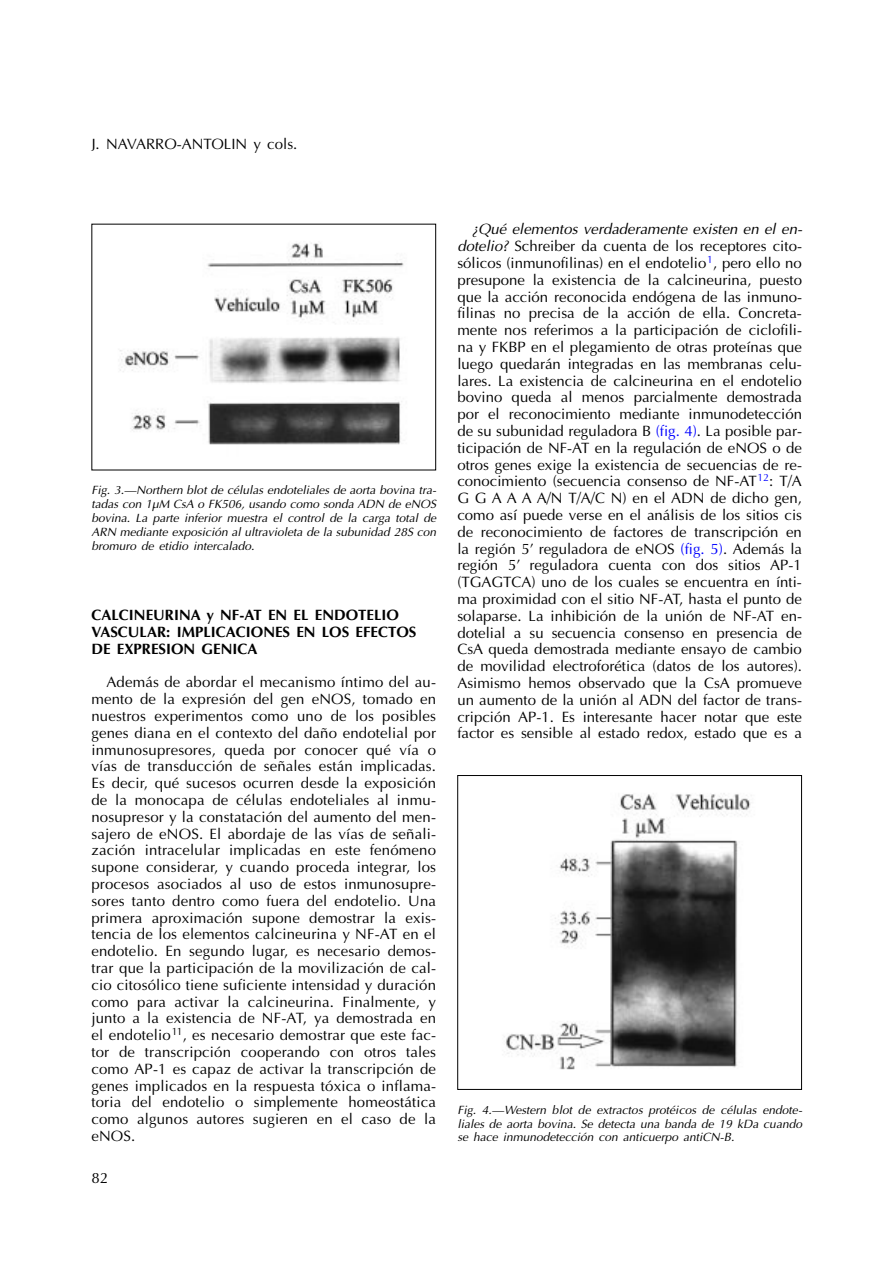
<style>
.page{position:relative;width:893px;height:1263px;background:#fff}
.page>*{position:absolute;margin:0;border:0;box-sizing:border-box;transform-origin:0 0}
.t1{font:15px/16.8px "Optima";color:#000;text-align:justify}
.t2{font:700 15px/16.8px "Optima";color:#000}
.t3{font:italic 12px/13.8px "Optima";color:#000;text-align:justify}
.s1{font-style:italic}
.s2{color:#00f}
</style>
<div class="page">
<img style="left:120px;top:243px;width:284px;height:202px">
<img style="left:504px;top:793px;width:247px;height:277px">
<div style="left:457px;top:775px;width:344px;height:315px;border:1px solid #000"></div>
<p class="t1" style="left:91px;top:137px;width:207px">J. NAVARRO-ANTOLIN y cols.</p>
<p class="t3" style="left:91px;top:484px;width:348px">Fig. 3.—Northern blot de células endoteliales de aorta bovina tra&shy;tadas con 1µM CsA o FK506, usando como sonda ADN de eNOS bovina. La parte inferior muestra el control de la carga total de ARN mediante exposición al ultravioleta de la subunidad 28S con bromuro de etidio intercalado.</p>
<p class="t2" style="left:91px;top:608px;width:326px">CALCINEURINA y NF-AT EN EL ENDOTELIO<br>VASCULAR: IMPLICACIONES EN LOS EFECTOS<br>DE EXPRESION GENICA</p>
<p class="t1" style="left:91px;top:675px;width:346px;text-indent:15px">Además de abordar el mecanismo íntimo del au&shy;mento de la expresión del gen eNOS, tomado en nuestros experimentos como uno de los posibles genes diana en el contexto del daño endotelial por inmunosupresores, queda por conocer qué vía o vías de transducción de señales están implicadas.<br>Es decir, qué sucesos ocurren desde la exposición de la monocapa de células endoteliales al inmu&shy;nosupresor y la constatación del aumento del men&shy;sajero de eNOS. El abordaje de las vías de señali&shy;zación intracelular implicadas en este fenómeno supone considerar, y cuando proceda integrar, los procesos asociados al uso de estos inmunosupre&shy;sores tanto dentro como fuera del endotelio. Una primera aproximación supone demostrar la exis&shy;tencia de los elementos calcineurina y NF-AT en el endotelio. En segundo lugar, es necesario demos&shy;trar que la participación de la movilización de cal&shy;cio citosólico tiene suficiente intensidad y duración como para activar la calcineurina. Finalmente, y junto a la existencia de NF-AT, ya demostrada en el endotelio<sup>11</sup>, es necesario demostrar que este fac&shy;tor de transcripción cooperando con otros tales como AP-1 es capaz de activar la transcripción de genes implicados en la respuesta tóxica o inflama&shy;toria del endotelio o simplemente homeostática como algunos autores sugieren en el caso de la eNOS.</p>
<p class="t1" style="left:91px;top:1171px;width:18px">82</p>
<p class="t1" style="left:457px;top:222px;width:349px;text-align:left;text-indent:15px"><span class="s1">¿Qué elementos verdaderamente existen en el en&shy;dotelio?</span> Schreiber da cuenta de los receptores cito&shy;sólicos (inmunofilinas) en el endotelio<sup>1</sup>, pero ello no presupone la existencia de la calcineurina, puesto que la acción reconocida endógena de las inmuno&shy;filinas no precisa de la acción de ella. Concreta&shy;mente nos referimos a la participación de ciclofili&shy;na y FKBP en el plegamiento de otras proteínas que luego quedarán integradas en las membranas celu&shy;lares. La existencia de calcineurina en el endotelio bovino queda al menos parcialmente demostrada por el reconocimiento mediante inmunodetección de su subunidad reguladora B <span class="s2">(fig. 4)</span>. La posible par&shy;ticipación de NF-AT en la regulación de eNOS o de otros genes exige la existencia de secuencias de re&shy;conocimiento (secuencia consenso de NF-AT<sup>12</sup>: T/A G G A A A A/N T/A/C N) en el ADN de dicho gen, como así puede verse en el análisis de los sitios cis de reconocimiento de factores de transcripción en la región 5’ reguladora de eNOS <span class="s2">(fig. 5)</span>. Además la región 5’ reguladora cuenta con dos sitios AP-1 (TGAGTCA) uno de los cuales se encuentra en ínti&shy;ma proximidad con el sitio NF-AT, hasta el punto de solaparse. La inhibición de la unión de NF-AT en&shy;dotelial a su secuencia consenso en presencia de CsA queda demostrada mediante ensayo de cambio de movilidad electroforética (datos de los autores).<br>Asimismo hemos observado que la CsA promueve un aumento de la unión al ADN del factor de trans&shy;cripción AP-1. Es interesante hacer notar que este factor es sensible al estado redox, estado que es a</p>
<p class="t3" style="left:457px;top:1104px;width:348px">Fig. 4.—Western blot de extractos protéicos de células endote&shy;liales de aorta bovina. Se detecta una banda de 19 kDa cuando se hace inmunodetección con anticuerpo antiCN-B.</p>
</div>
